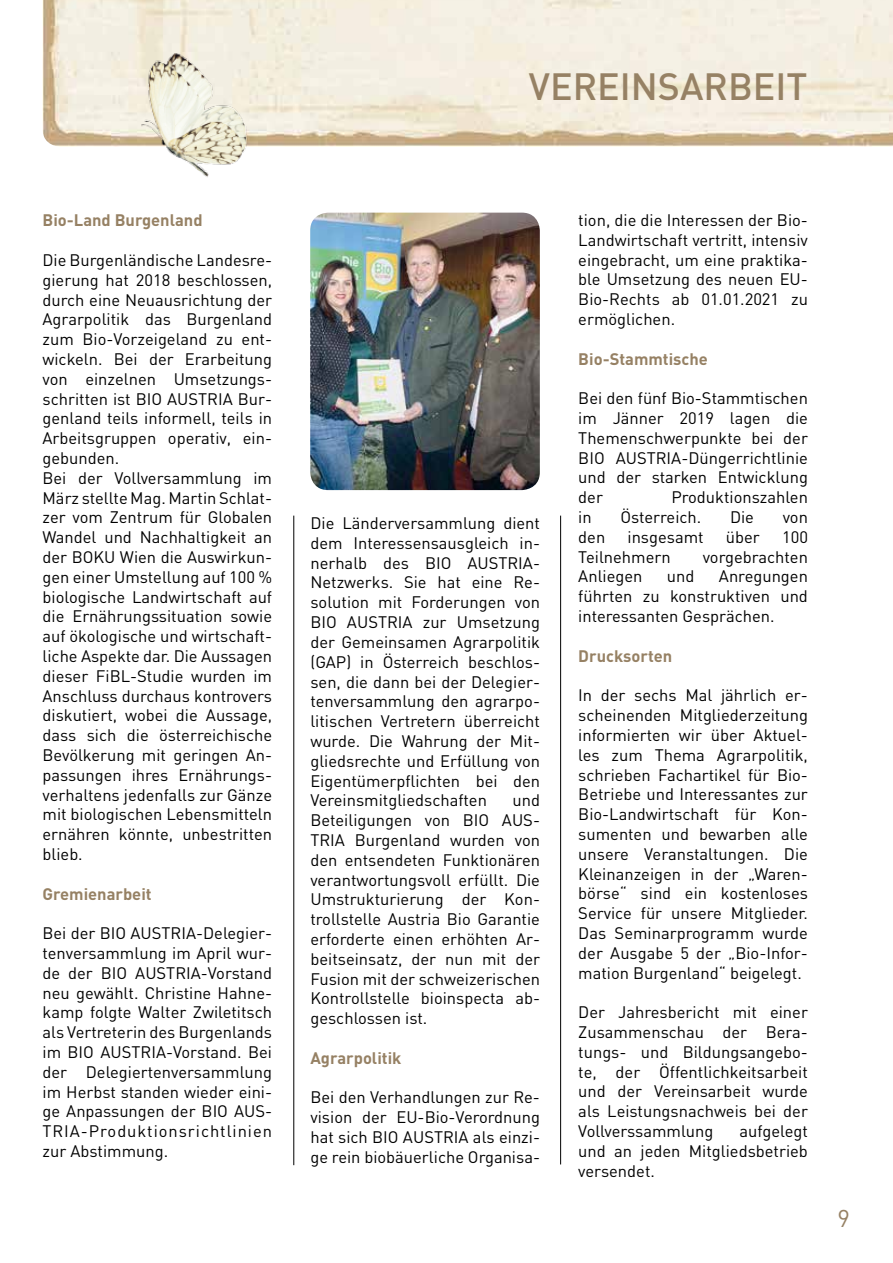
<style>
.page{position:relative;width:893px;height:1263px;background:#fff}
.page>*{position:absolute;margin:0;border:0;box-sizing:border-box;transform-origin:0 0}
.t1{font:500 37.5px "DIN";color:#968164}
.t2{font:24px "DIN";color:#968164}
.t3{font:16.5px/19.8px "DIN";color:#000;text-align:justify}
.t4{font:700 16.5px "DIN";color:#968164}
</style>
<div class="page">
<img style="left:43px;top:0;width:850px;height:147px">
<hr style="left:560px;top:516px;width:1px;height:648px;background:#000">
<hr style="left:293px;top:516px;width:1px;height:649px;background:#000">
<img style="left:310px;top:213px;width:230px;height:277px">
<img style="left:130px;top:51px;width:126px;height:126px">
<h1 class="t1" style="left:529px;top:63px;width:280px">VEREINSARBEIT</h1>
<p class="t4" style="left:43px;top:210px;width:162px">Bio-Land Burgenland</p>
<p class="t3" style="left:43px;top:250px;width:231px;text-align:left">Die Burgenländische Landesre&shy;gierung hat 2018 beschlossen, durch eine Neuausrichtung der<br>Agrarpolitik das Burgenland zum Bio-Vorzeigeland zu ent&shy;wickeln. Bei der Erarbeitung von einzelnen Umsetzungs&shy;schritten ist BIO AUSTRIA Bur&shy;genland teils informell, teils in<br>Arbeitsgruppen operativ, ein&shy;gebunden.<br>Bei der Vollversammlung im<br>März stellte Mag. Martin Schlat&shy;zer vom Zentrum für Globalen<br>Wandel und Nachhaltigkeit an der BOKU Wien die Auswirkun&shy;gen einer Umstellung auf 100 % biologische Landwirtschaft auf die Ernährungssituation sowie auf ökologische und wirtschaft&shy;liche Aspekte dar. Die Aussagen dieser FiBL-Studie wurden im<br>Anschluss durchaus kontrovers diskutiert, wobei die Aussage, dass sich die österreichische<br>Bevölkerung mit geringen An&shy;passungen ihres Ernährungs&shy;verhaltens jedenfalls zur Gänze mit biologischen Lebensmitteln ernähren könnte, unbestritten blieb.</p>
<p class="t4" style="left:43px;top:883px;width:111px">Gremienarbeit</p>
<p class="t3" style="left:43px;top:923px;width:231px">Bei der BIO AUSTRIA-Delegier&shy;tenversammlung im April wur&shy;de der BIO AUSTRIA-Vorstand neu gewählt. Christine Hahne&shy;kamp folgte Walter Zwiletitsch als Vertreterin des Burgenlands im BIO AUSTRIA-Vorstand. Bei der Delegiertenversammlung im Herbst standen wieder eini&shy;ge Anpassungen der BIO AUS-TRIA-Produktionsrichtlinien zur Abstimmung.</p>
<p class="t3" style="left:310px;top:513px;width:231px">Die Länderversammlung dient dem Interessensausgleich in&shy;nerhalb des BIO AUSTRIA-Netzwerks. Sie hat eine Re&shy;solution mit Forderungen von BIO AUSTRIA zur Umsetzung der Gemeinsamen Agrarpolitik (GAP) in Österreich beschlos&shy;sen, die dann bei der Delegier&shy;tenversammlung den agrarpo&shy;litischen Vertretern überreicht wurde. Die Wahrung der Mit&shy;gliedsrechte und Erfüllung von Eigentümerpflichten bei den Vereinsmitgliedschaften</p>
<p class="t3" style="left:310px;top:790px;width:231px;text-indent:202px">und Beteiligungen von BIO AUS-TRIA Burgenland wurden von den entsendeten Funktionären verantwortungsvoll erfüllt. Die Umstrukturierung der Kon&shy;trollstelle Austria Bio Garantie erforderte einen erhöhten Ar&shy;beitseinsatz, der nun mit der Fusion mit der schweizerischen Kontrollstelle bioinspecta ab&shy;geschlossen ist.</p>
<p class="t4" style="left:310px;top:1047px;width:93px">Agrarpolitik</p>
<p class="t3" style="left:310px;top:1087px;width:231px">Bei den Verhandlungen zur Re&shy;vision der EU-Bio-Verordnung hat sich BIO AUSTRIA als einzi&shy;ge rein biobäuerliche Organisa-</p>
<p class="t3" style="left:578px;top:210px;width:231px">tion, die die Interessen der Bio-Landwirtschaft vertritt, intensiv eingebracht, um eine praktika&shy;ble Umsetzung des neuen EU-Bio-Rechts ab 01.01.2021 zu ermöglichen.</p>
<p class="t4" style="left:578px;top:348px;width:131px">Bio-Stammtische</p>
<p class="t3" style="left:578px;top:388px;width:231px">Bei den fünf Bio-Stammtischen im Jänner 2019 lagen die Themenschwerpunkte bei der BIO AUSTRIA-Düngerrichtlinie und der starken Entwicklung der</p>
<p class="t3" style="left:671px;top:487px;width:138px">Produktionszahlen</p>
<p class="t3" style="left:578px;top:507px;width:15px">in</p>
<p class="t3" style="left:620px;top:507px;width:82px">Österreich.</p>
<p class="t3" style="left:730px;top:507px;width:26px">Die</p>
<p class="t3" style="left:783px;top:507px;width:27px">von</p>
<p class="t3" style="left:578px;top:527px;width:29px">den</p>
<p class="t3" style="left:627px;top:527px;width:78px">insgesamt</p>
<p class="t3" style="left:726px;top:527px;width:35px">über</p>
<p class="t3" style="left:782px;top:527px;width:27px">100</p>
<p class="t3" style="left:578px;top:546px;width:94px">Teilnehmern</p>
<p class="t3" style="left:703px;top:546px;width:107px">vorgebrachten</p>
<p class="t3" style="left:578px;top:566px;width:66px">Anliegen</p>
<p class="t3" style="left:667px;top:566px;width:29px">und</p>
<p class="t3" style="left:578px;top:566px;width:231px;text-indent:141px">Anregungen führten zu konstruktiven und interessanten Gesprächen.</p>
<p class="t4" style="left:578px;top:645px;width:95px">Drucksorten</p>
<p class="t3" style="left:578px;top:685px;width:231px">In der sechs Mal jährlich er&shy;scheinenden Mitgliederzeitung informierten wir über Aktuel&shy;les zum Thema Agrarpolitik, schrieben Fachartikel für Bio-Betriebe und Interessantes zur Bio-Landwirtschaft für Kon&shy;sumenten und bewarben alle unsere Veranstaltungen. Die Kleinanzeigen in der „Waren&shy;börse“ sind ein kostenloses Service für unsere Mitglieder.<br>Das Seminarprogramm wurde der Ausgabe 5 der „Bio-Infor&shy;mation Burgenland“ beigelegt.</p>
<p class="t3" style="left:578px;top:1002px;width:231px">Der Jahresbericht mit einer Zusammenschau der Bera&shy;tungs- und Bildungsangebo&shy;te, der Öffentlichkeitsarbeit und der Vereinsarbeit wurde als Leistungsnachweis bei der Vollverssammlung</p>
<p class="t3" style="left:578px;top:1121px;width:231px;text-indent:161px">aufgelegt und an jeden Mitgliedsbetrieb versendet.</p>
<h2 class="t2" style="left:838px;top:1203px;width:14px">9</h2>
</div>
